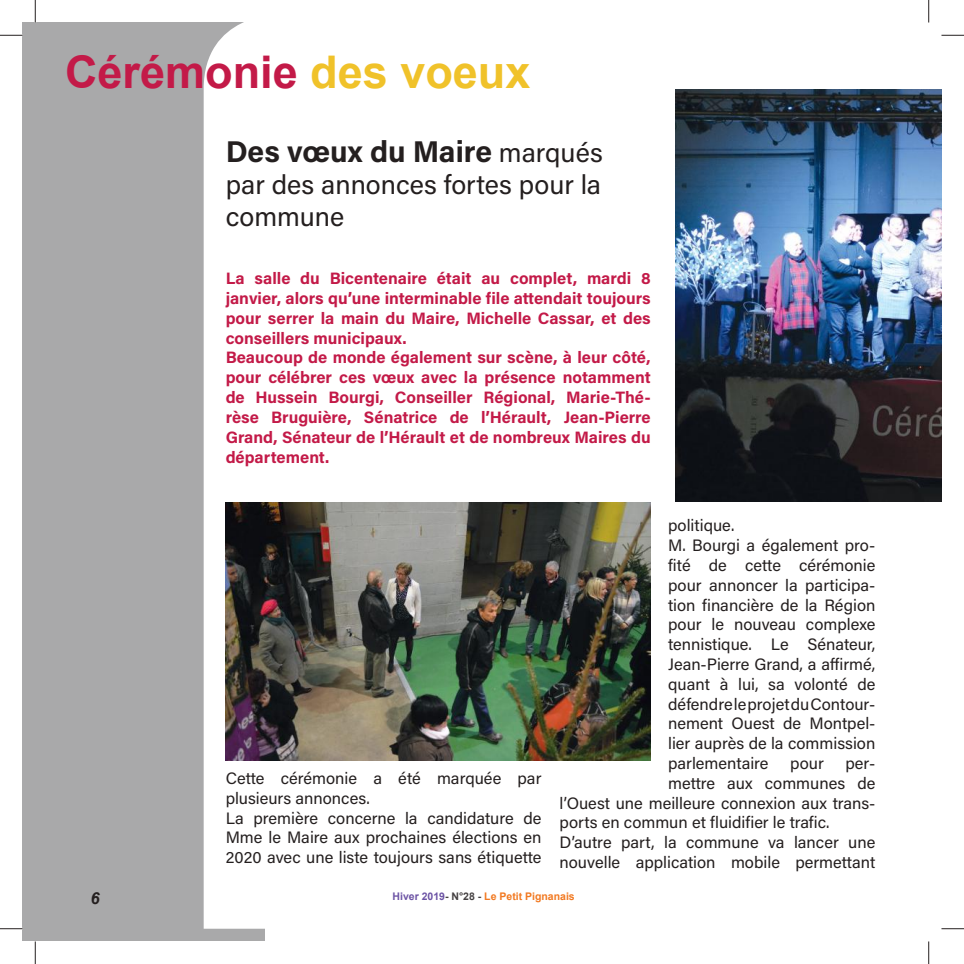
<style>
.page{position:relative;width:964px;height:964px;background:#fff}
.page>*{position:absolute;margin:0;border:0;box-sizing:border-box;transform-origin:0 0}
.t1{font:700 45px "Arial";color:#c31a48}
.t2{font:700 30px "Acumin Pro";color:#241f1f}
.t3{font:27px/32.4px "Acumin Pro";color:#241f1f}
.t4{font:16.5px/19.8px "Acumin Pro";color:#241f1f}
.t5{font:700 16.5px/19.8px "Acumin Pro";color:#c31a48}
.t6{font:italic 700 16.5px "Arial";color:#241f1f}
.t7{font:700 10.5px "Arial";color:#f27921}
.s1{color:#f0c22a}
.s2{font-weight:400;font-size:27px}
.s3{color:#6d54a5}
.s4{color:#444041}
</style>
<div class="page">
<div style="left:22px;top:22px;width:243px;height:919px;background:#a9a9aa"></div>
<svg style="left:204px;top:22px;width:154px;height:906px"></svg>
<img style="left:675px;top:89px;width:266px;height:412px">
<img style="left:226px;top:502px;width:424px;height:258px">
<svg style="left:0;top:35px;width:22px;height:1px"></svg>
<svg style="left:941px;top:35px;width:22px;height:1px"></svg>
<svg style="left:0;top:928px;width:22px;height:1px"></svg>
<svg style="left:941px;top:928px;width:22px;height:1px"></svg>
<svg style="left:35px;top:0;width:1px;height:22px"></svg>
<svg style="left:35px;top:941px;width:1px;height:22px"></svg>
<svg style="left:928px;top:0;width:1px;height:22px"></svg>
<svg style="left:928px;top:941px;width:1px;height:22px"></svg>
<h1 class="t1" style="left:65px;top:40px;width:467px">Cérémonie <span class="s1">des voeux</span></h1>
<h2 class="t2" style="left:226px;top:130px;width:378px">Des vœux du Maire <span class="s2">marqués</span></h2>
<h3 class="t3" style="left:226px;top:167px;width:377px">par des annonces fortes pour la commune</h3>
<p class="t5" style="left:226px;top:268px;width:426px">La salle du Bicentenaire était au complet, mardi 8 janvier, alors qu’une interminable file attendait toujours pour serrer la main du Maire, Michelle Cassar, et des conseillers municipaux.<br>Beaucoup de monde également sur scène, à leur côté, pour célébrer ces vœux avec la présence notamment de Hussein Bourgi, Conseiller Régional, Marie-Thé&shy;rèse Bruguière, Sénatrice de l’Hérault, Jean-Pierre Grand, Sénateur de l’Hérault et de nombreux Maires du département.</p>
<p class="t4" style="left:226px;top:767px;width:317px">Cette cérémonie a été marquée par plusieurs annonces.<br>La première concerne la candidature de Mme le Maire aux prochaines élections en 2020 avec une liste toujours sans étiquette</p>
<p class="t4" style="left:668px;top:515px;width:209px">politique.<br>M. Bourgi a également pro&shy;fité de cette cérémonie pour annoncer la participa&shy;tion financière de la Région pour le nouveau complexe tennistique. Le Sénateur,<br>Jean-Pierre Grand, a affirmé, quant à lui, sa volonté de défendre le projet du Contour&shy;nement Ouest de Montpel&shy;lier auprès de la commission parlementaire</p>
<p class="t4" style="left:790px;top:752px;width:35px">pour</p>
<p class="t4" style="left:845px;top:752px;width:31px">per-</p>
<p class="t4" style="left:668px;top:772px;width:209px">mettre aux communes de</p>
<p class="t4" style="left:559px;top:792px;width:317px">l’Ouest une meilleure connexion aux trans-</p>
<p class="t4" style="left:559px;top:812px;width:271px">ports en commun et fluidifier le trafic.</p>
<p class="t4" style="left:559px;top:831px;width:317px">D’autre part, la commune va lancer une</p>
<p class="t4" style="left:559px;top:851px;width:317px">nouvelle application mobile permettant</p>
<p class="t6" style="left:91px;top:887px;width:11px">6</p>
<p class="t7" style="left:392px;top:888px;width:184px"><span class="s3">Hiver 2019</span><span class="s4">- N°28 -</span> Le Petit Pignanais</p>
</div>
